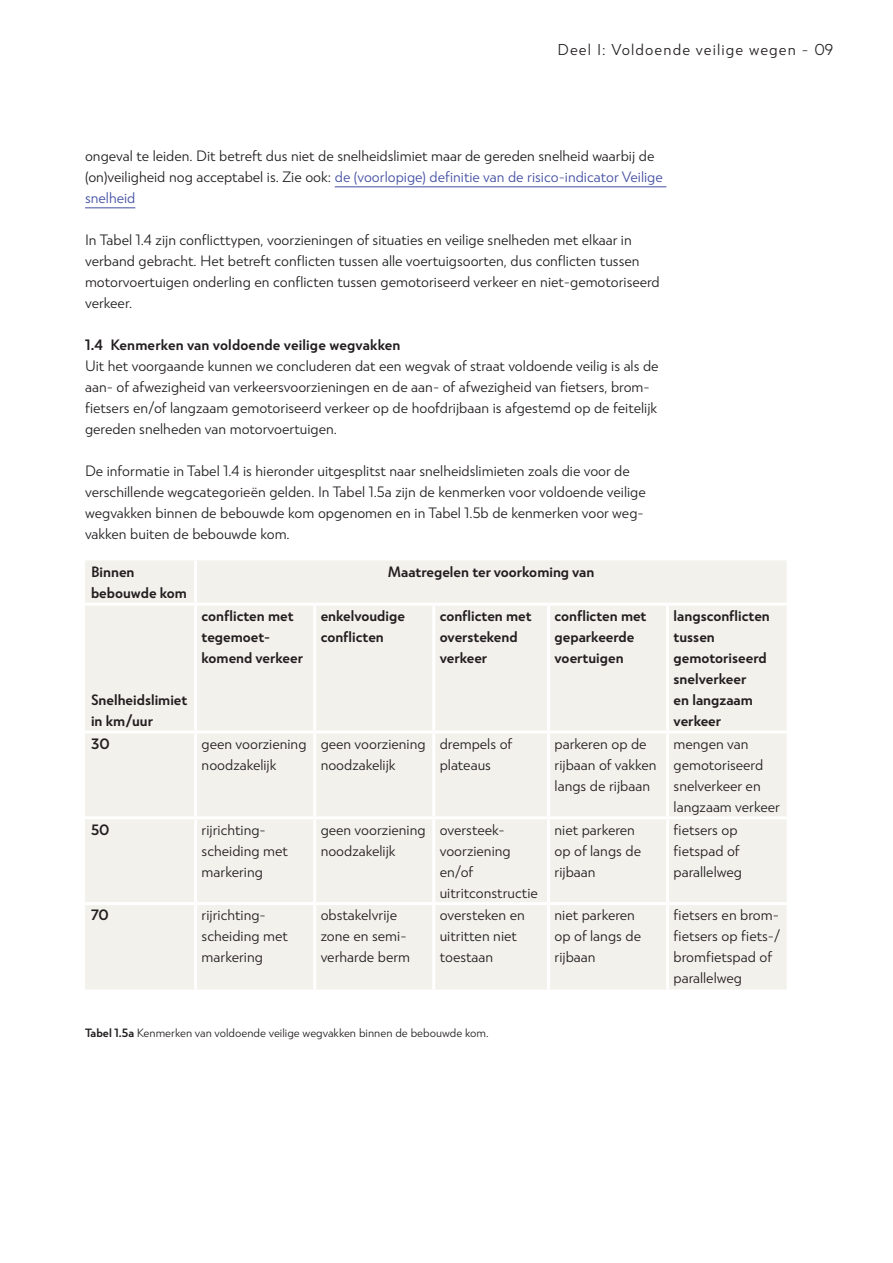
<style>
.page{position:relative;width:893px;height:1263px;background:#fff}
.page>*{position:absolute;margin:0;border:0;box-sizing:border-box;transform-origin:0 0}
.t1{font:300 15.75px "Atlan";letter-spacing:.07em;color:#231f20}
.t2{font:300 15px/21px "Atlan";color:#231f20}
.t3{font:600 15px/21px "Atlan";color:#231f20}
.t4{font:300 12px "Atlan";color:#231f20}
.s1{color:#424fa1}
.s2{font-weight:600}
</style>
<div class="page">
<hr style="left:335px;top:186px;width:331px;height:1px;background:#424fa1">
<hr style="left:85px;top:207px;width:50px;height:1px;background:#424fa1">
<div style="left:85px;top:560px;width:702px;height:429px;background:#f2f1ec"></div>
<hr style="left:194px;top:560px;width:3px;height:43px;background:#fff">
<hr style="left:85px;top:603px;width:111px;height:3px;background:#fff">
<hr style="left:196px;top:603px;width:119px;height:3px;background:#fff">
<hr style="left:194px;top:606px;width:3px;height:124px;background:#fff">
<hr style="left:315px;top:603px;width:119px;height:3px;background:#fff">
<hr style="left:313px;top:606px;width:3px;height:124px;background:#fff">
<hr style="left:434px;top:603px;width:115px;height:3px;background:#fff">
<hr style="left:432px;top:606px;width:3px;height:124px;background:#fff">
<hr style="left:549px;top:603px;width:119px;height:3px;background:#fff">
<hr style="left:547px;top:606px;width:3px;height:124px;background:#fff">
<hr style="left:668px;top:603px;width:119px;height:3px;background:#fff">
<hr style="left:666px;top:606px;width:3px;height:124px;background:#fff">
<hr style="left:85px;top:730px;width:111px;height:3px;background:#fff">
<hr style="left:196px;top:730px;width:119px;height:3px;background:#fff">
<hr style="left:194px;top:733px;width:3px;height:83px;background:#fff">
<hr style="left:315px;top:730px;width:119px;height:3px;background:#fff">
<hr style="left:313px;top:733px;width:3px;height:83px;background:#fff">
<hr style="left:434px;top:730px;width:115px;height:3px;background:#fff">
<hr style="left:432px;top:733px;width:3px;height:83px;background:#fff">
<hr style="left:549px;top:730px;width:119px;height:3px;background:#fff">
<hr style="left:547px;top:733px;width:3px;height:83px;background:#fff">
<hr style="left:668px;top:730px;width:119px;height:3px;background:#fff">
<hr style="left:666px;top:733px;width:3px;height:83px;background:#fff">
<hr style="left:85px;top:816px;width:111px;height:3px;background:#fff">
<hr style="left:196px;top:816px;width:119px;height:3px;background:#fff">
<hr style="left:194px;top:819px;width:3px;height:83px;background:#fff">
<hr style="left:315px;top:816px;width:119px;height:3px;background:#fff">
<hr style="left:313px;top:819px;width:3px;height:83px;background:#fff">
<hr style="left:434px;top:816px;width:115px;height:3px;background:#fff">
<hr style="left:432px;top:819px;width:3px;height:83px;background:#fff">
<hr style="left:549px;top:816px;width:119px;height:3px;background:#fff">
<hr style="left:547px;top:819px;width:3px;height:83px;background:#fff">
<hr style="left:668px;top:816px;width:119px;height:3px;background:#fff">
<hr style="left:666px;top:819px;width:3px;height:83px;background:#fff">
<hr style="left:85px;top:902px;width:111px;height:3px;background:#fff">
<hr style="left:196px;top:902px;width:119px;height:3px;background:#fff">
<hr style="left:194px;top:905px;width:3px;height:84px;background:#fff">
<hr style="left:315px;top:902px;width:119px;height:3px;background:#fff">
<hr style="left:313px;top:905px;width:3px;height:84px;background:#fff">
<hr style="left:434px;top:902px;width:115px;height:3px;background:#fff">
<hr style="left:432px;top:905px;width:3px;height:84px;background:#fff">
<hr style="left:549px;top:902px;width:119px;height:3px;background:#fff">
<hr style="left:547px;top:905px;width:3px;height:84px;background:#fff">
<hr style="left:668px;top:902px;width:119px;height:3px;background:#fff">
<hr style="left:666px;top:905px;width:3px;height:84px;background:#fff">
<p class="t1" style="left:558px;top:41px;width:277px">Deel I: Voldoende veilige wegen - 09</p>
<p class="t2" style="left:85px;top:146px;width:579px">ongeval te leiden. Dit betreft dus niet de snelheidslimiet maar de gereden snelheid waarbij de (on)veiligheid nog acceptabel is. Zie ook: <span class="s1">de (voorlopige) definitie van de risico-indicator Veilige snelheid</span></p>
<p class="t2" style="left:85px;top:230px;width:576px">In Tabel 1.4 zijn conflicttypen, voorzieningen of situaties en veilige snelheden met elkaar in verband gebracht. Het betreft conflicten tussen alle voertuigsoorten, dus conflicten tussen motorvoertuigen onderling en conflicten tussen gemotoriseerd verkeer en niet-gemotoriseerd verkeer.</p>
<p class="t3" style="left:85px;top:335px;width:317px">1.4 Kenmerken van voldoende veilige wegvakken</p>
<p class="t2" style="left:85px;top:356px;width:575px">Uit het voorgaande kunnen we concluderen dat een wegvak of straat voldoende veilig is als de aan- of afwezigheid van verkeersvoorzieningen en de aan- of afwezigheid van fietsers, brom&shy;fietsers en/of langzaam gemotoriseerd verkeer op de hoofdrijbaan is afgestemd op de feitelijk gereden snelheden van motorvoertuigen.</p>
<p class="t2" style="left:85px;top:461px;width:562px">De informatie in Tabel 1.4 is hieronder uitgesplitst naar snelheidslimieten zoals die voor de verschillende wegcategorieën gelden. In Tabel 1.5a zijn de kenmerken voor voldoende veilige wegvakken binnen de bebouwde kom opgenomen en in Tabel 1.5b de kenmerken voor weg&shy;vakken buiten de bebouwde kom.</p>
<p class="t3" style="left:91px;top:561px;width:97px">Binnen bebouwde kom</p>
<p class="t3" style="left:388px;top:561px;width:208px">Maatregelen ter voorkoming van</p>
<p class="t3" style="left:91px;top:689px;width:98px">Snelheidslimiet in km/uur</p>
<p class="t3" style="left:202px;top:605px;width:103px">conflicten met tegemoet&shy;komend verkeer</p>
<p class="t3" style="left:321px;top:605px;width:86px">enkelvoudige conflicten</p>
<p class="t3" style="left:440px;top:605px;width:93px">conflicten met overstekend verkeer</p>
<p class="t3" style="left:555px;top:605px;width:93px">conflicten met geparkeerde voertuigen</p>
<p class="t3" style="left:674px;top:605px;width:98px">langsconflicten tussen gemotoriseerd snelverkeer<br>en langzaam verkeer</p>
<p class="t3" style="left:91px;top:733px;width:20px">30</p>
<p class="t2" style="left:202px;top:733px;width:106px">geen voorziening noodzakelijk</p>
<p class="t2" style="left:321px;top:733px;width:106px">geen voorziening noodzakelijk</p>
<p class="t2" style="left:440px;top:733px;width:74px">drempels of plateaus</p>
<p class="t2" style="left:555px;top:733px;width:103px">parkeren op de rijbaan of vakken langs de rijbaan</p>
<p class="t2" style="left:674px;top:733px;width:108px">mengen van gemotoriseerd snelverkeer en langzaam verkeer</p>
<p class="t3" style="left:91px;top:819px;width:20px">50</p>
<p class="t2" style="left:202px;top:819px;width:88px">rijrichting&shy;scheiding met markering</p>
<p class="t2" style="left:321px;top:819px;width:106px">geen voorziening noodzakelijk</p>
<p class="t2" style="left:440px;top:819px;width:100px">oversteek&shy;voorziening en/of uitritconstructie</p>
<p class="t2" style="left:555px;top:819px;width:88px">niet parkeren op of langs de rijbaan</p>
<p class="t2" style="left:674px;top:819px;width:70px">fietsers op fietspad of parallelweg</p>
<p class="t3" style="left:91px;top:905px;width:19px">70</p>
<p class="t2" style="left:202px;top:905px;width:88px">rijrichting&shy;scheiding met markering</p>
<p class="t2" style="left:321px;top:905px;width:91px">obstakelvrije zone en semi&shy;verharde berm</p>
<p class="t2" style="left:440px;top:905px;width:87px">oversteken en uitritten niet toestaan</p>
<p class="t2" style="left:555px;top:905px;width:88px">niet parkeren op of langs de rijbaan</p>
<p class="t2" style="left:674px;top:905px;width:109px">fietsers en brom&shy;fietsers op fiets-/ bromfietspad of parallelweg</p>
<p class="t4" style="left:85px;top:1027px;width:405px"><span class="s2">Tabel 1.5a</span> Kenmerken van voldoende veilige wegvakken binnen de bebouwde kom.</p>
</div>
